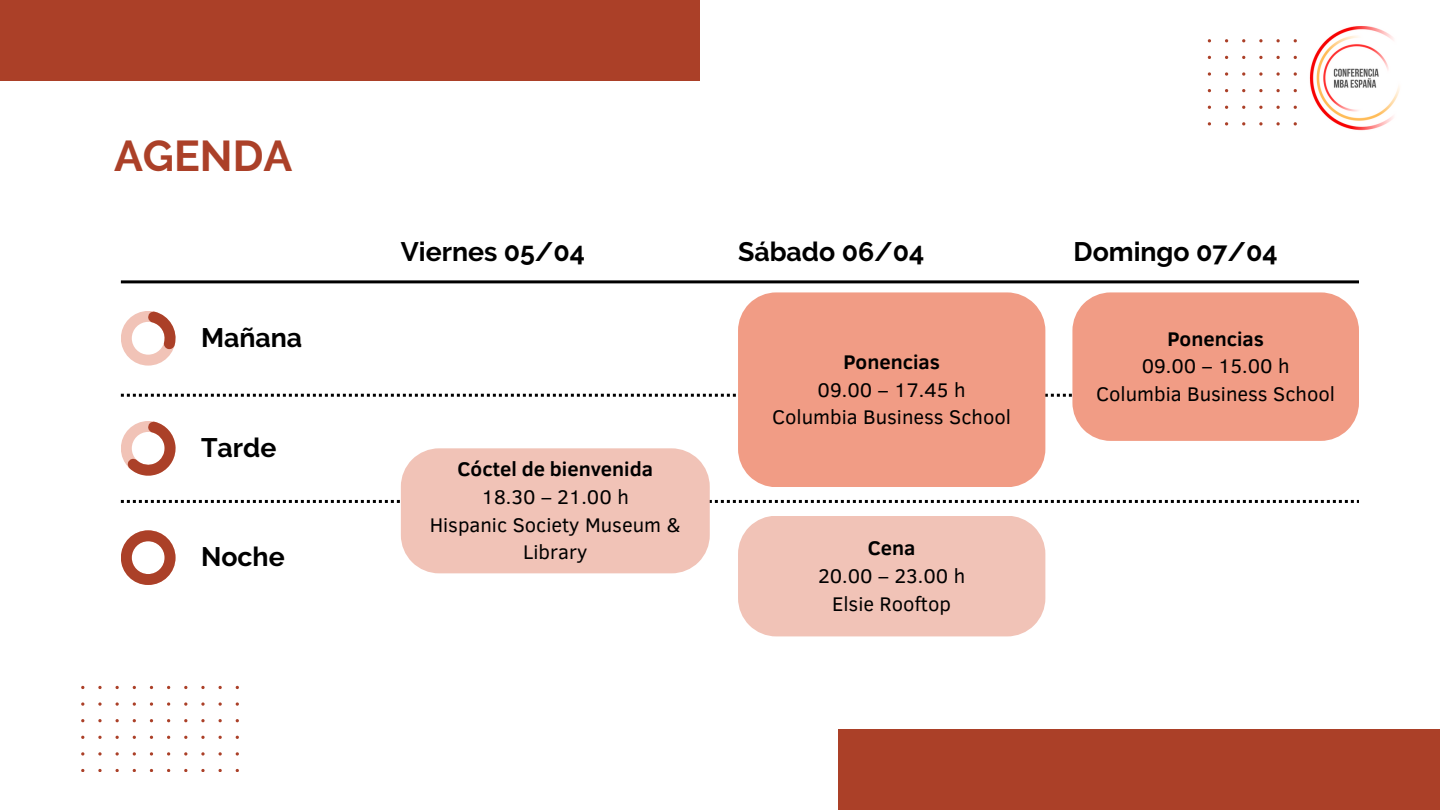
<style>
.page{position:relative;width:1440px;height:810px;background:#fff}
.page>*{position:absolute;margin:0;border:0;box-sizing:border-box;transform-origin:0 0}
.t1{font:700 43px "Raleway";color:#ab4028}
.t2{font:700 26.7px "Raleway";color:#000}
.t3{font:20.2px/27.8px "Clear Sans";color:#000;text-align:center}
.t4{font:700 20.2px "Clear Sans";color:#000}
</style>
<div class="page">
<div style="left:0;top:0;width:700px;height:81px;background:#ab4028"></div>
<svg style="left:81px;top:686px;width:158px;height:86px"></svg>
<hr style="left:121px;top:280px;width:1238px;height:3px;background:#000">
<svg style="left:121px;top:292px;width:1238px;height:344px"></svg>
<svg style="left:1208px;top:39px;width:89px;height:86px"></svg>
<img style="left:1309px;top:26px;width:91px;height:105px">
<div style="left:838px;top:729px;width:602px;height:81px;background:#ab4028"></div>
<p class="t1" style="left:114px;top:131px;width:180px">AGENDA</p>
<p class="t2" style="left:201px;top:322px;width:103px">Mañana</p>
<p class="t2" style="left:201px;top:432px;width:77px">Tarde</p>
<p class="t2" style="left:201px;top:541px;width:85px">Noche</p>
<h2 class="t2" style="left:401px;top:235px;width:186px">Viernes 05/04</h2>
<p class="t2" style="left:738px;top:235px;width:188px">Sábado 06/04</p>
<p class="t2" style="left:1074px;top:235px;width:206px">Domingo 07/04</p>
<h1 class="t4" style="left:457px;top:454px;width:197px">Cóctel de bienvenida</h1>
<p class="t3" style="left:482px;top:482px;width:149px">18.30 – 21.00 h</p>
<p class="t3" style="left:430px;top:510px;width:252px">Hispanic Society Museum &amp;<br>Library</p>
<p class="t4" style="left:843px;top:347px;width:98px">Ponencias</p>
<p class="t3" style="left:818px;top:375px;width:149px">09.00 – 17.45 h</p>
<p class="t3" style="left:772px;top:402px;width:240px">Columbia Business School</p>
<h2 class="t4" style="left:868px;top:534px;width:49px">Cena</h2>
<h2 class="t3" style="left:818px;top:561px;width:149px">20.00 – 23.00 h</h2>
<h2 class="t3" style="left:832px;top:589px;width:121px">Elsie Rooftop</h2>
<p class="t4" style="left:1167px;top:324px;width:98px">Ponencias</p>
<p class="t3" style="left:1142px;top:351px;width:149px">09.00 – 15.00 h</p>
<p class="t3" style="left:1096px;top:379px;width:240px">Columbia Business School</p>
</div>
